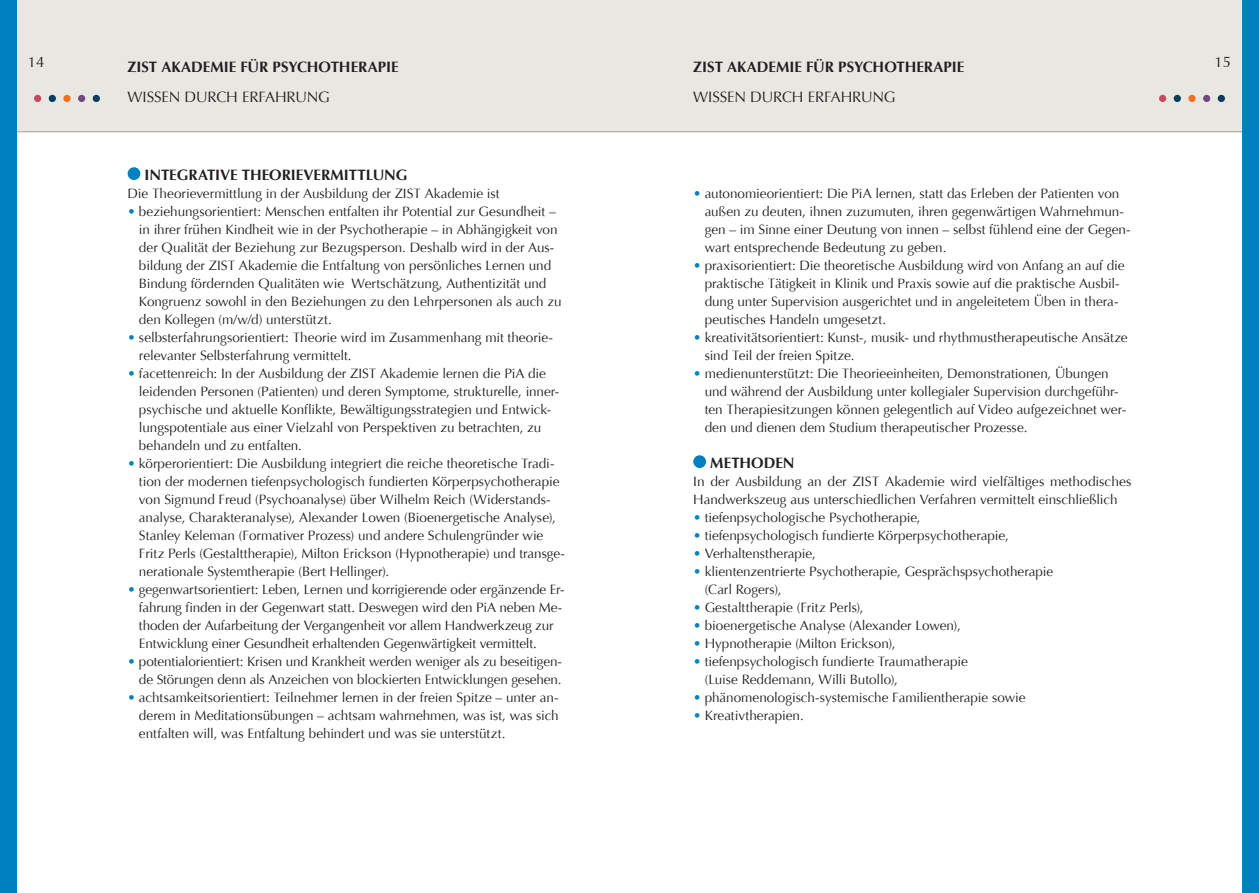
<style>
.page{position:relative;width:1259px;height:893px;background:#fff}
.page>*{position:absolute;margin:0;border:0;box-sizing:border-box;transform-origin:0 0}
.t1{font:700 15px "Optima LT Pro";color:#231f20}
.t2{font:15px "Optima LT Pro";letter-spacing:-.01em;color:#231f20}
.t3{font:13.5px/18px "Optima LT Pro";letter-spacing:-.005em;color:#231f20}
.s1{color:#0080c1}
</style>
<div class="page">
<div style="left:0;top:0;width:1259px;height:132px;background:#e9e7e2"></div>
<hr style="left:17px;top:131px;width:1235px;height:1px;background:#a3a08c">
<div style="left:0;top:0;width:17px;height:893px;background:#0080c1"></div>
<div style="left:1242px;top:0;width:17px;height:893px;background:#0080c1"></div>
<div style="left:34px;top:95px;width:7px;height:7px;background:#c6495c;border-radius:50%"></div>
<div style="left:49px;top:95px;width:7px;height:7px;background:#003e62;border-radius:50%"></div>
<div style="left:63px;top:95px;width:8px;height:7px;background:#f36e21;border-radius:50%"></div>
<div style="left:78px;top:95px;width:7px;height:7px;background:#714981;border-radius:50%"></div>
<div style="left:93px;top:95px;width:7px;height:7px;background:#003e62;border-radius:50%"></div>
<div style="left:1159px;top:95px;width:7px;height:7px;background:#c6495c;border-radius:50%"></div>
<div style="left:1173px;top:95px;width:8px;height:7px;background:#003e62;border-radius:50%"></div>
<div style="left:1188px;top:95px;width:7px;height:7px;background:#f36e21;border-radius:50%"></div>
<div style="left:1203px;top:95px;width:7px;height:7px;background:#714981;border-radius:50%"></div>
<div style="left:1217px;top:95px;width:8px;height:7px;background:#003e62;border-radius:50%"></div>
<div style="left:128px;top:167px;width:12px;height:13px;background:#0080c1;border-radius:50%"></div>
<div style="left:693px;top:455px;width:13px;height:13px;background:#0080c1;border-radius:50%"></div>
<p class="t2" style="left:28px;top:53px;width:18px">14</p>
<p class="t2" style="left:1214px;top:53px;width:18px">15</p>
<p class="t1" style="left:128px;top:57px;width:272px">ZIST AKADEMIE FÜR PSYCHOTHERAPIE</p>
<p class="t1" style="left:693px;top:57px;width:272px">ZIST AKADEMIE FÜR PSYCHOTHERAPIE</p>
<p class="t2" style="left:128px;top:88px;width:204px">WISSEN DURCH ERFAHRUNG</p>
<p class="t2" style="left:693px;top:88px;width:204px">WISSEN DURCH ERFAHRUNG</p>
<p class="t1" style="left:144px;top:165px;width:264px">INTEGRATIVE THEORIEVERMITTLUNG</p>
<p class="t3" style="left:128px;top:185px;width:373px">Die Theorievermittlung in der Ausbildung der ZIST Akademie ist</p>
<p class="t3" style="left:139px;top:203px;width:424px;text-indent:-11px"><span class="s1">•</span> beziehungsorientiert: Menschen entfalten ihr Potential zur Gesundheit – in ihrer frühen Kindheit wie in der Psychotherapie – in Abhängigkeit von der Qualität der Beziehung zur Bezugsperson. Deshalb wird in der Aus&shy;bildung der ZIST Akademie die Entfaltung von persönliches Lernen und Bindung fördernden Qualitäten wie Wertschätzung, Authentizität und Kongruenz sowohl in den Beziehungen zu den Lehrpersonen als auch zu den Kollegen (m/w/d) unterstützt.</p>
<p class="t3" style="left:139px;top:328px;width:414px;text-indent:-11px"><span class="s1">•</span> selbsterfahrungsorientiert: Theorie wird im Zusammenhang mit theorie&shy;relevanter Selbsterfahrung vermittelt.</p>
<p class="t3" style="left:139px;top:364px;width:422px;text-indent:-11px"><span class="s1">•</span> facettenreich: In der Ausbildung der ZIST Akademie lernen die PiA die leidenden Personen (Patienten) und deren Symptome, strukturelle, inner&shy;psychische und aktuelle Konflikte, Bewältigungsstrategien und Entwick&shy;lungspotentiale aus einer Vielzahl von Perspektiven zu betrachten, zu behandeln und zu entfalten.</p>
<p class="t3" style="left:139px;top:454px;width:428px;text-indent:-11px"><span class="s1">•</span> körperorientiert: Die Ausbildung integriert die reiche theoretische Tradi&shy;tion der modernen tiefenpsychologisch fundierten Körperpsychotherapie von Sigmund Freud (Psychoanalyse) über Wilhelm Reich (Widerstands&shy;analyse, Charakteranalyse), Alexander Lowen (Bioenergetische Analyse), Stanley Keleman (Formativer Prozess) und andere Schulengründer wie Fritz Perls (Gestalttherapie), Milton Erickson (Hypnotherapie) und transge&shy;nerationale Systemtherapie (Bert Hellinger).</p>
<p class="t3" style="left:139px;top:580px;width:427px;text-indent:-11px"><span class="s1">•</span> gegenwartsorientiert: Leben, Lernen und korrigierende oder ergänzende Er&shy;fahrung finden in der Gegenwart statt. Deswegen wird den PiA neben Me&shy;thoden der Aufarbeitung der Vergangenheit vor allem Handwerkzeug zur Entwicklung einer Gesundheit erhaltenden Gegenwärtigkeit vermittelt.</p>
<p class="t3" style="left:128px;top:652px;width:436px;text-align:right"><span class="s1">•</span> potentialorientiert: Krisen und Krankheit werden weniger als zu beseitigen&shy;de Störungen denn als Anzeichen von blockierten Entwicklungen gesehen.</p>
<p class="t3" style="left:139px;top:688px;width:421px;text-align:justify;text-indent:-11px"><span class="s1">•</span> achtsamkeitsorientiert: Teilnehmer lernen in der freien Spitze – unter an&shy;derem in Meditationsübungen – achtsam wahrnehmen, was ist, was sich entfalten will, was Entfaltung behindert und was sie unterstützt.</p>
<p class="t3" style="left:704px;top:184px;width:427px;text-indent:-11px"><span class="s1">•</span> autonomieorientiert: Die PiA lernen, statt das Erleben der Patienten von außen zu deuten, ihnen zuzumuten, ihren gegenwärtigen Wahrnehmun&shy;gen – im Sinne einer Deutung von innen – selbst fühlend eine der Gegen&shy;wart entsprechende Bedeutung zu geben.</p>
<p class="t3" style="left:704px;top:256px;width:421px;text-indent:-11px"><span class="s1">•</span> praxisorientiert: Die theoretische Ausbildung wird von Anfang an auf die praktische Tätigkeit in Klinik und Praxis sowie auf die praktische Ausbil&shy;dung unter Supervision ausgerichtet und in angeleitetem Üben in thera&shy;peutisches Handeln umgesetzt.</p>
<p class="t3" style="left:704px;top:328px;width:424px;text-indent:-11px"><span class="s1">•</span> kreativitätsorientiert: Kunst-, musik- und rhythmustherapeutische Ansätze sind Teil der freien Spitze.</p>
<p class="t3" style="left:704px;top:364px;width:423px;text-indent:-11px"><span class="s1">•</span> medienunterstützt: Die Theorieeinheiten, Demonstrationen, Übungen und während der Ausbildung unter kollegialer Supervision durchgeführ&shy;ten Therapiesitzungen können gelegentlich auf Video aufgezeichnet wer&shy;den und dienen dem Studium therapeutischer Prozesse.</p>
<p class="t1" style="left:710px;top:453px;width:86px">METHODEN</p>
<p class="t3" style="left:693px;top:473px;width:439px">In der Ausbildung an der ZIST Akademie wird vielfältiges methodisches<br>Handwerkszeug aus unterschiedlichen Verfahren vermittelt einschließlich</p>
<p class="t3" style="left:693px;top:509px;width:229px"><span class="s1">•</span> tiefenpsychologische Psychotherapie,</p>
<p class="t3" style="left:693px;top:527px;width:317px"><span class="s1">•</span> tiefenpsychologisch fundierte Körperpsychotherapie,</p>
<p class="t3" style="left:693px;top:544px;width:124px"><span class="s1">•</span> Verhaltenstherapie,</p>
<p class="t3" style="left:704px;top:562px;width:350px;text-indent:-11px"><span class="s1">•</span> klientenzentrierte Psychotherapie, Gesprächspsychotherapie (Carl Rogers),</p>
<p class="t3" style="left:693px;top:598px;width:172px"><span class="s1">•</span> Gestalttherapie (Fritz Perls),</p>
<p class="t3" style="left:693px;top:616px;width:269px"><span class="s1">•</span> bioenergetische Analyse (Alexander Lowen),</p>
<p class="t3" style="left:693px;top:634px;width:204px"><span class="s1">•</span> Hypnotherapie (Milton Erickson),</p>
<p class="t3" style="left:704px;top:652px;width:265px;text-indent:-11px"><span class="s1">•</span> tiefenpsychologisch fundierte Traumatherapie (Luise Reddemann, Willi Butollo),</p>
<p class="t3" style="left:693px;top:688px;width:334px"><span class="s1">•</span> phänomenologisch-systemische Familientherapie sowie</p>
<p class="t3" style="left:693px;top:706px;width:112px"><span class="s1">•</span> Kreativtherapien.</p>
</div>
